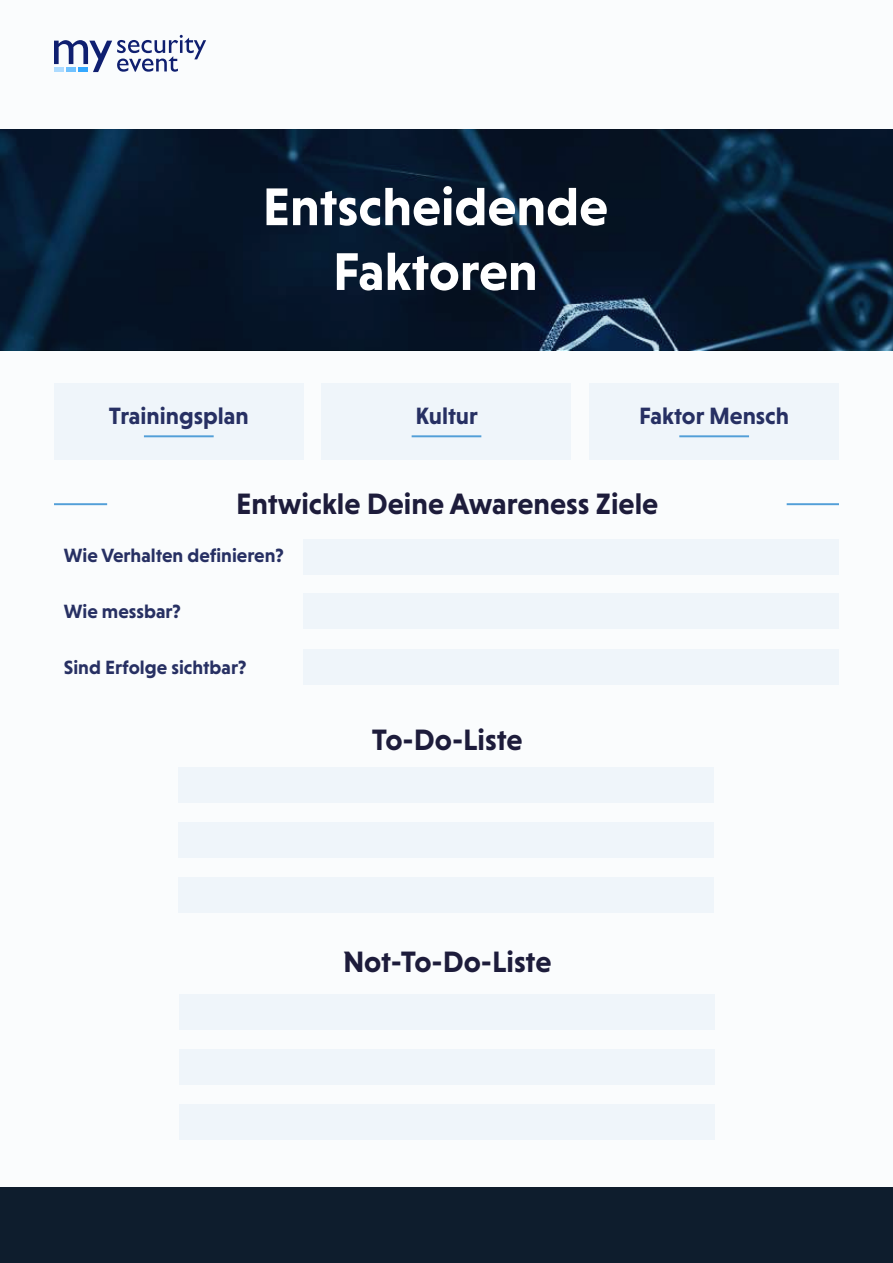
<style>
.page{position:relative;width:893px;height:1263px;background:#fafcfd}
.page>*{position:absolute;margin:0;border:0;box-sizing:border-box;transform-origin:0 0}
.t1{font:700 54px/64.8px "Niveau Grotesk";color:#fff;text-align:center}
.t2{font:700 30px "Niveau Grotesk";color:#1d1c3b}
.t3{font:700 24px "Niveau Grotesk";color:#273063}
.t4{font:700 19.5px "Niveau Grotesk";color:#273063}
</style>
<div class="page">
<div style="left:0;top:1187px;width:893px;height:76px;background:#0e1d2d"></div>
<svg style="left:54px;top:35px;width:152px;height:37px"></svg>
<hr style="left:787px;top:503px;width:52px;height:2px;background:#529fd8">
<hr style="left:54px;top:503px;width:53px;height:2px;background:#529fd8">
<div style="left:54px;top:382px;width:250px;height:77px;background:#eff5fa"></div>
<div style="left:589px;top:382px;width:250px;height:77px;background:#eff5fa"></div>
<div style="left:322px;top:382px;width:249px;height:77px;background:#eff5fa"></div>
<hr style="left:144px;top:435px;width:70px;height:2px;background:#529fd8">
<hr style="left:679px;top:435px;width:70px;height:2px;background:#529fd8">
<hr style="left:412px;top:435px;width:69px;height:2px;background:#529fd8">
<svg style="left:0;top:130px;width:893px;height:220px;background:#07192e"></svg>
<div style="left:304px;top:539px;width:535px;height:36px;background:#eff5fa"></div>
<div style="left:304px;top:594px;width:535px;height:35px;background:#eff5fa"></div>
<div style="left:304px;top:649px;width:535px;height:36px;background:#eff5fa"></div>
<div style="left:179px;top:767px;width:535px;height:36px;background:#eff5fa"></div>
<div style="left:179px;top:822px;width:535px;height:35px;background:#eff5fa"></div>
<div style="left:179px;top:877px;width:535px;height:36px;background:#eff5fa"></div>
<div style="left:180px;top:995px;width:535px;height:35px;background:#eff5fa"></div>
<div style="left:180px;top:1049px;width:535px;height:36px;background:#eff5fa"></div>
<div style="left:180px;top:1105px;width:535px;height:35px;background:#eff5fa"></div>
<h1 class="t1" style="left:262px;top:174px;width:347px">Entscheidende<br>Faktoren</h1>
<p class="t3" style="left:109px;top:402px;width:142px">Trainingsplan</p>
<p class="t3" style="left:415px;top:402px;width:64px">Kultur</p>
<p class="t3" style="left:639px;top:402px;width:151px">Faktor Mensch</p>
<p class="t2" style="left:236px;top:487px;width:424px">Entwickle Deine Awareness Ziele</p>
<p class="t4" style="left:64px;top:544px;width:222px">Wie Verhalten definieren?</p>
<p class="t4" style="left:64px;top:600px;width:119px">Wie messbar?</p>
<p class="t4" style="left:64px;top:656px;width:184px">Sind Erfolge sichtbar?</p>
<p class="t2" style="left:372px;top:723px;width:152px">To-Do-Liste</p>
<p class="t2" style="left:343px;top:944px;width:210px">Not-To-Do-Liste</p>
</div>
